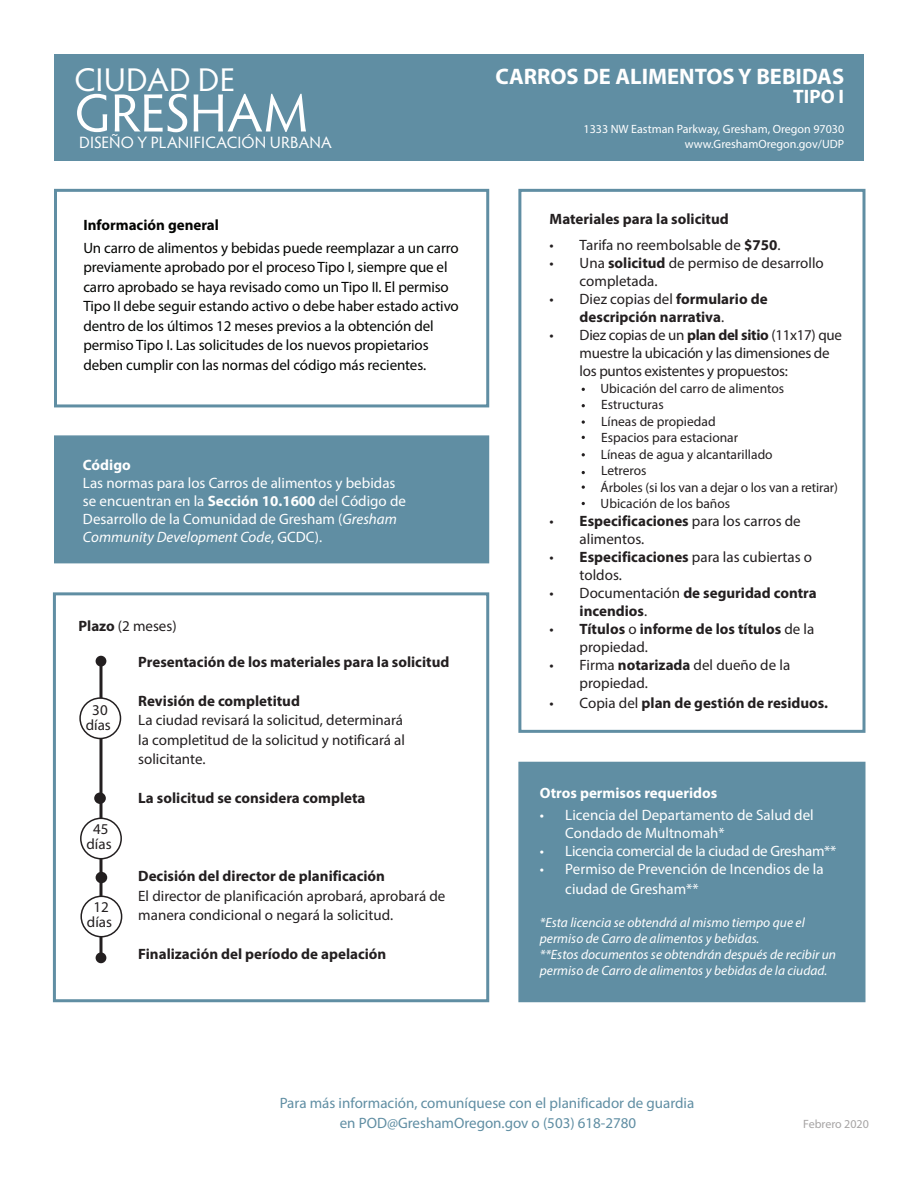
<style>
.page{position:relative;width:918px;height:1188px;background:#fff}
.page>*{position:absolute;margin:0;border:0;box-sizing:border-box;transform-origin:0 0}
.ParaStyle15-Interlin{font:54px "Hypatia Sans Pro";letter-spacing:-.005em;color:#fff}
.ParaStyle15-Interlin-2{font:33px "Hypatia Sans Pro";letter-spacing:.01em;color:#fff}
.ParaStyle14-Interlin{font:700 22.5px "Myriad Pro";color:#fff}
.ParaStyle09-Interlin{font:700 19.5px "Myriad Pro";color:#fff}
.ParaStyle01-Interlin{font:16.5px "Hypatia Sans Pro";letter-spacing:.01em;color:#fff}
.ParaStyle09-Interlin-2{font:15px/19.5px "Myriad Pro";letter-spacing:-.01em;color:#040503}
.ParaStyle09-Interlin-3{font:15px/18px "Myriad Pro";color:#231f20}
.ParaStyle09-Interlin-4{font:700 15px/18px "Myriad Pro";color:#231f20}
.ParaStyle02-Interlin{font:15px/18px "Myriad Pro";color:#fff}
.ParaStyle23-Interlin{font:700 15px "Myriad Pro";color:#231f20}
.ParaStyle26-Interlin{font:15px/18px "Myriad Pro";letter-spacing:-.02em;color:#231f20}
.ParaStyle01-Interlin-2{font:15px "Myriad Pro";color:#608ea3}
.ParaStyle27-Interlin{font:15px/18px "Myriad Pro";color:#fff}
.ParaStyle26-Interlin-2{font:15px/19.5px "Myriad Pro";color:#fff}
.ParaStyle09-Interlin-5{font:15px "Myriad Pro";letter-spacing:-.02em;color:#fff}
.ParaStyle26-Interlin-3{font:15px "Myriad Pro";color:#608ea3}
.ParaStyle24-Interlin{font:700 15px "Myriad Pro";color:#231f20}
.ParaStyle01-Interlin-3{font:700 15px "Myriad Pro";color:#fff}
.ParaStyle25-Interlin{font:15px "Myriad Pro";color:#231f20}
.ParaStyle01-Interlin-4{font:700 15px "Myriad Pro";color:#231f20}
.ParaStyle03-Interlin{font:15px/15px "Myriad Pro";color:#231f20;text-align:center}
.ParaStyle01-Interlin-5{font:700 15px "Myriad Pro";color:#040503}
.ParaStyle01-Interlin-6{font:15px "Myriad Pro";color:#231f20}
.ParaStyle09-Interlin-6{font:13.5px "Myriad Pro";color:#231f20}
.ParaStyle01-Interlin-7{font:italic 13.5px/16.2px "Myriad Pro";color:#fff}
.ParaStyle14-Interlin-2{font:12px "Myriad Pro";color:#fff}
.ParaStyle03-Interlin-2{font:12px "Myriad Pro";color:#fff}
.ParaStyle26-Interlin-4{font:12px "Myriad Pro";color:#a6a4a4}
.s1{font-weight:700}
.s2{font-style:italic}
.s3{font-weight:400}
</style>
<div class="page">
<div style="left:53px;top:592px;width:436px;height:410px;border:3px solid #608ea3"></div>
<hr style="left:99px;top:661px;width:3px;height:297px;background:#231f20">
<div style="left:96px;top:952px;width:10px;height:11px;background:#231f20;border-radius:50%"></div>
<div style="left:96px;top:656px;width:10px;height:11px;background:#231f20;border-radius:50%"></div>
<div style="left:94px;top:793px;width:12px;height:11px;background:#231f20;border-radius:50%"></div>
<div style="left:81px;top:818px;width:40px;height:41px;background:#fff;border-radius:50%"></div>
<div style="left:80px;top:818px;width:42px;height:41px;border:2px solid #231f20;border-radius:50%"></div>
<div style="left:80px;top:698px;width:41px;height:40px;background:#fff;border-radius:50%"></div>
<div style="left:79px;top:697px;width:42px;height:42px;border:2px solid #231f20;border-radius:50%"></div>
<div style="left:54px;top:189px;width:435px;height:218px;border:3px solid #608ea3"></div>
<div style="left:54px;top:435px;width:435px;height:128px;background:#608ea3;border:2px solid #608ea3"></div>
<div style="left:54px;top:54px;width:810px;height:107px;background:#608ea3"></div>
<div style="left:518px;top:189px;width:348px;height:544px;border:3px solid #608ea3"></div>
<svg style="left:582px;top:420px;width:3px;height:4px"></svg>
<div style="left:96px;top:872px;width:11px;height:11px;background:#231f20;border-radius:50%"></div>
<div style="left:81px;top:896px;width:41px;height:41px;background:#fff;border-radius:50%"></div>
<div style="left:80px;top:896px;width:42px;height:41px;border:2px solid #231f20;border-radius:50%"></div>
<div style="left:518px;top:762px;width:348px;height:240px;background:#608ea3;border:2px solid #608ea3"></div>
<p class="ParaStyle15-Interlin-2" style="left:75px;top:58px;width:162px">CIUDAD DE</p>
<p class="ParaStyle15-Interlin" style="left:75px;top:77px;width:235px">GRESHAM</p>
<p class="ParaStyle14-Interlin" style="left:495px;top:61px;width:350px">CARROS DE ALIMENTOS Y BEBIDAS</p>
<p class="ParaStyle09-Interlin" style="left:793px;top:84px;width:53px">TIPO I</p>
<p class="ParaStyle14-Interlin-2" style="left:584px;top:122px;width:262px">1333 NW Eastman Parkway, Gresham, Oregon 97030</p>
<p class="ParaStyle01-Interlin" style="left:79px;top:132px;width:254px">DISEÑO Y PLANIFICACIÓN URBANA</p>
<p class="ParaStyle03-Interlin-2" style="left:685px;top:137px;width:161px">www.GreshamOregon.gov/UDP</p>
<p class="ParaStyle01-Interlin-5" style="left:83px;top:215px;width:137px">Información general</p>
<p class="ParaStyle09-Interlin-2" style="left:83px;top:238px;width:377px">Un carro de alimentos y bebidas puede reemplazar a un carro previamente aprobado por el proceso Tipo I, siempre que el carro aprobado se haya revisado como un Tipo II. El permiso Tipo II debe seguir estando activo o debe haber estado activo dentro de los últimos 12 meses previos a la obtención del permiso Tipo I. Las solicitudes de los nuevos propietarios deben cumplir con las normas del código más recientes.</p>
<p class="ParaStyle01-Interlin-3" style="left:83px;top:455px;width:49px">Código</p>
<p class="ParaStyle02-Interlin" style="left:83px;top:474px;width:325px">Las normas para los Carros de alimentos y bebidas se encuentran en la <span class="s1">Sección 10.1600</span> del Código de Desarrollo de la Comunidad de Gresham (<span class="s2">Gresham Community Development Code</span>, GCDC).</p>
<p class="ParaStyle01-Interlin-6" style="left:78px;top:616px;width:100px"><span class="s1">Plazo</span> (2 meses)</p>
<p class="ParaStyle03-Interlin" style="left:86px;top:702px;width:27px">30 días</p>
<p class="ParaStyle03-Interlin" style="left:86px;top:821px;width:27px">45 días</p>
<p class="ParaStyle03-Interlin" style="left:87px;top:899px;width:27px">12 días</p>
<p class="ParaStyle23-Interlin" style="left:138px;top:652px;width:313px">Presentación de los materiales para la solicitud</p>
<p class="ParaStyle23-Interlin" style="left:138px;top:691px;width:163px">Revisión de completitud</p>
<p class="ParaStyle09-Interlin-3" style="left:138px;top:710px;width:268px;line-height:19.5px">La ciudad revisará la solicitud, determinará la completitud de la solicitud y notificará al solicitante.</p>
<p class="ParaStyle23-Interlin" style="left:138px;top:789px;width:229px">La solicitud se considera completa</p>
<p class="ParaStyle24-Interlin" style="left:138px;top:867px;width:248px">Decisión del director de planificación</p>
<p class="ParaStyle09-Interlin-3" style="left:138px;top:886px;width:309px;line-height:19.5px">El director de planificación aprobará, aprobará de manera condicional o negará la solicitud.</p>
<p class="ParaStyle23-Interlin" style="left:138px;top:945px;width:250px">Finalización del período de apelación</p>
<p class="ParaStyle01-Interlin-4" style="left:550px;top:209px;width:181px">Materiales para la solicitud</p>
<p class="ParaStyle25-Interlin" style="left:550px;top:236px;width:232px">• Tarifa no reembolsable de <span class="s1">$750</span>.</p>
<p class="ParaStyle09-Interlin-3" style="left:580px;top:254px;width:246px;text-indent:-30px">• Una <span class="s1">solicitud</span> de permiso de desarrollo completada.</p>
<p class="ParaStyle09-Interlin-4" style="left:580px;top:290px;width:189px;text-indent:-30px"><span class="s3">• Diez copias del</span> formulario de descripción narrativa<span class="s3">.</span></p>
<p class="ParaStyle26-Interlin" style="left:580px;top:326px;width:264px;text-indent:-30px">• Diez copias de un <span class="s1">plan del sitio</span> (11x17) que muestre la ubicación y las dimensiones de los puntos existentes y propuestos:</p>
<p class="ParaStyle09-Interlin-6" style="left:601px;top:380px;width:185px">Ubicación del carro de alimentos</p>
<p class="ParaStyle09-Interlin-6" style="left:601px;top:396px;width:64px">Estructuras</p>
<p class="ParaStyle09-Interlin-6" style="left:601px;top:413px;width:116px">Líneas de propiedad</p>
<p class="ParaStyle09-Interlin-6" style="left:601px;top:429px;width:139px">Espacios para estacionar</p>
<p class="ParaStyle09-Interlin-6" style="left:601px;top:446px;width:174px">Líneas de agua y alcantarillado</p>
<p class="ParaStyle09-Interlin-6" style="left:601px;top:462px;width:47px">Letreros</p>
<p class="ParaStyle09-Interlin-6" style="left:601px;top:479px;width:239px">Árboles (si los van a dejar o los van a retirar)</p>
<p class="ParaStyle09-Interlin-6" style="left:601px;top:495px;width:131px">Ubicación de los baños</p>
<p class="ParaStyle09-Interlin-3" style="left:580px;top:512px;width:223px;text-indent:-30px">• <span class="s1">Especificaciones</span> para los carros de alimentos.</p>
<p class="ParaStyle09-Interlin-3" style="left:580px;top:548px;width:234px;text-indent:-30px">• <span class="s1">Especificaciones</span> para las cubiertas o toldos.</p>
<p class="ParaStyle09-Interlin-4" style="left:580px;top:584px;width:239px;text-indent:-30px"><span class="s3">• Documentación</span> de seguridad contra incendios<span class="s3">.</span></p>
<p class="ParaStyle09-Interlin-4" style="left:580px;top:620px;width:236px;text-indent:-30px"><span class="s3">•</span> Títulos <span class="s3">o</span> informe de los títulos <span class="s3">de la propiedad.</span></p>
<p class="ParaStyle09-Interlin-3" style="left:580px;top:656px;width:212px;text-indent:-30px">• Firma <span class="s1">notarizada</span> del dueño de la propiedad.</p>
<p class="ParaStyle09-Interlin-4" style="left:550px;top:693px;width:280px"><span class="s3">• Copia del</span> plan de gestión de residuos.</p>
<p class="ParaStyle01-Interlin-3" style="left:540px;top:783px;width:179px">Otros permisos requeridos</p>
<p class="ParaStyle27-Interlin" style="left:565px;top:806px;width:250px;text-indent:-26px">• Licencia del Departamento de Salud del<br>Condado de Multnomah*</p>
<p class="ParaStyle09-Interlin-5" style="left:540px;top:842px;width:298px">• Licencia comercial de la ciudad de Gresham**</p>
<p class="ParaStyle26-Interlin-2" style="left:565px;top:859px;width:260px;text-indent:-26px">• Permiso de Prevención de Incendios de la ciudad de Gresham**</p>
<p class="ParaStyle01-Interlin-7" style="left:540px;top:914px;width:266px">*Esta licencia se obtendrá al mismo tiempo que el permiso de Carro de alimentos y bebidas.</p>
<p class="ParaStyle01-Interlin-7" style="left:540px;top:946px;width:298px">**Estos documentos se obtendrán después de recibir un permiso de Carro de alimentos y bebidas de la ciudad.</p>
<p class="ParaStyle01-Interlin-2" style="left:280px;top:1094px;width:416px">Para más información, comuníquese con el planificador de guardia</p>
<p class="ParaStyle26-Interlin-3" style="left:340px;top:1114px;width:298px">en POD@GreshamOregon.gov o (503) 618-2780</p>
<p class="ParaStyle26-Interlin-4" style="left:803px;top:1116px;width:67px">Febrero 2020</p>
</div>
